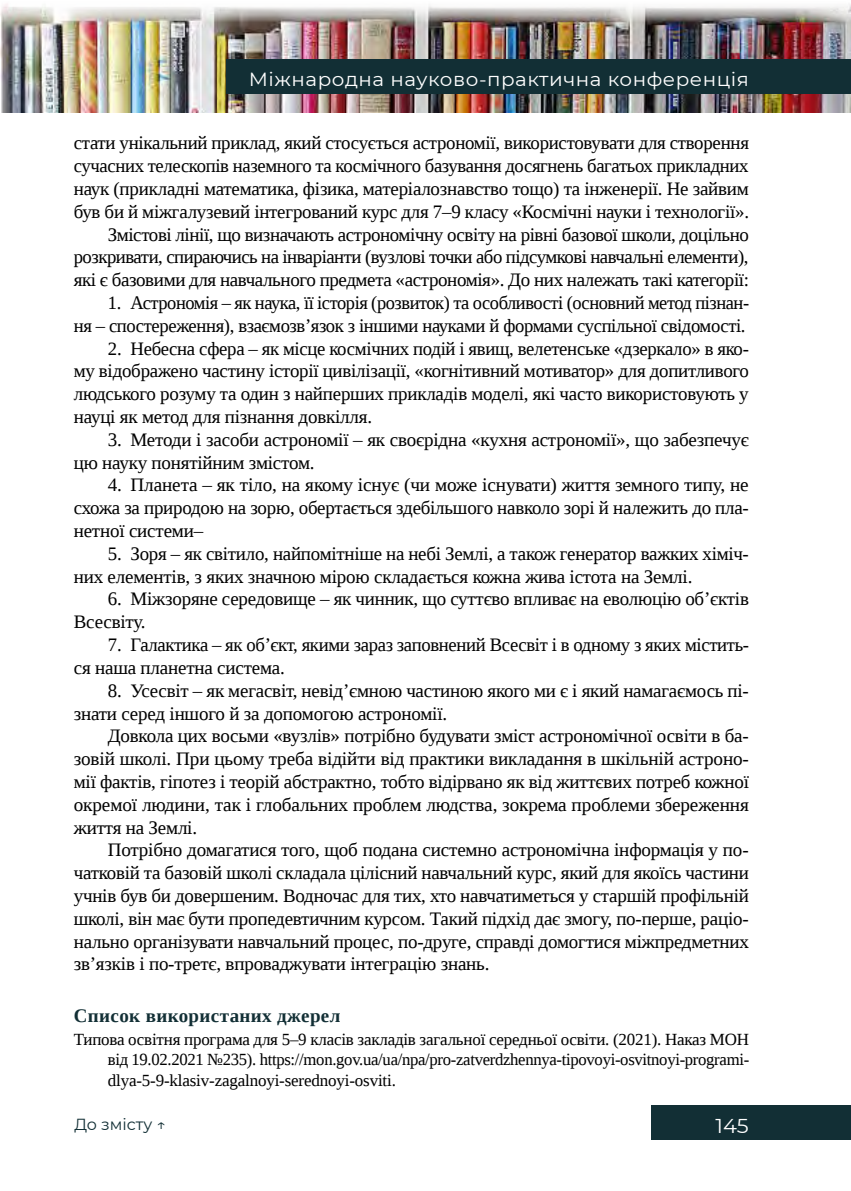
<style>
.page{position:relative;width:851px;height:1191px;background:#fff}
.page>*{position:absolute;margin:0;border:0;box-sizing:border-box;transform-origin:0 0}
.t1{font:20px "Montserrat";color:#fff;scale:1.05 1}
.t2{font:19px/22.8px "Liberation Serif";letter-spacing:-.015em;color:#000}
.t3{font:19px "Montserrat";letter-spacing:.025em;color:#fff;scale:1.05 1}
.t4{font:700 19px "Liberation Serif";letter-spacing:.02em;color:#122f35}
.t5{font:17px/20.4px "Liberation Serif";letter-spacing:-.01em;color:#000;text-align:justify}
.t6{font:16px "Montserrat";color:#122f35}
</style>
<div class="page">
<img style="left:0;top:4px;width:850px;height:109px">
<div style="left:227px;top:60px;width:623px;height:34px;background:#122f35"></div>
<div style="left:651px;top:1106px;width:199px;height:34px;background:#122f35"></div>
<p class="t3" style="left:249px;top:66px;width:477px">Міжнародна науково-практична конференція</p>
<p class="t2" style="left:74px;top:131px;width:676px;text-align:right">стати унікальний приклад, який стосується астрономії, використовувати для створення сучасних телескопів наземного та космічного базування досягнень багатьох прикладних наук (прикладні математика, фізика, матеріалознавство тощо) та інженерії. Не зайвим був би й міжгалузевий інтегрований курс для 7–9 класу «Космічні науки і технології».<br>Змістові лінії, що визначають астрономічну освіту на рівні базової школи, доцільно розкривати, спираючись на інваріанти (вузлові точки або підсумкові навчальні елементи), які є базовими для навчального предмета «астрономія». До них належать такі категорії:</p>
<p class="t2" style="left:74px;top:291px;width:676px;text-align:right">1. Астрономія – як наука, її історія (розвиток) та особливості (основний метод пізнан-<br>ня – спостереження), взаємозв’язок з іншими науками й формами суспільної свідомості.</p>
<p class="t2" style="left:74px;top:337px;width:676px;text-align:justify;text-indent:34px">2. Небесна сфера – як місце космічних подій і явищ, велетенське «дзеркало» в яко&shy;му відображено частину історії цивілізації, «когнітивний мотиватор» для допитливого людського розуму та один з найперших прикладів моделі, які часто використовують у науці як метод для пізнання довкілля.</p>
<p class="t2" style="left:74px;top:428px;width:676px;text-indent:34px">3. Методи і засоби астрономії – як своєрідна «кухня астрономії», що забезпечує цю науку понятійним змістом.</p>
<p class="t2" style="left:74px;top:473px;width:676px;text-align:justify;text-indent:34px">4. Планета – як тіло, на якому існує (чи може існувати) життя земного типу, не схожа за природою на зорю, обертається здебільшого навколо зорі й належить до пла&shy;нетної системи–</p>
<p class="t2" style="left:74px;top:542px;width:676px;text-indent:34px">5. Зоря – як світило, найпомітніше на небі Землі, а також генератор важких хіміч&shy;них елементів, з яких значною мірою складається кожна жива істота на Землі.</p>
<p class="t2" style="left:74px;top:587px;width:676px;text-indent:34px">6. Міжзоряне середовище – як чинник, що суттєво впливає на еволюцію об’єктів<br>Всесвіту.</p>
<p class="t2" style="left:74px;top:633px;width:676px;text-indent:34px">7. Галактика – як об’єкт, якими зараз заповнений Всесвіт і в одному з яких містить&shy;ся наша планетна система.</p>
<p class="t2" style="left:74px;top:679px;width:676px;text-indent:34px">8. Усесвіт – як мегасвіт, невід’ємною частиною якого ми є і який намагаємось пі&shy;знати серед іншого й за допомогою астрономії.</p>
<p class="t2" style="left:74px;top:724px;width:676px;text-align:justify;text-indent:34px">Довкола цих восьми «вузлів» потрібно будувати зміст астрономічної освіти в ба&shy;зовій школі. При цьому треба відійти від практики викладання в шкільній астроно&shy;мії фактів, гіпотез і теорій абстрактно, тобто відірвано як від життєвих потреб кожної окремої людини, так і глобальних проблем людства, зокрема проблеми збереження життя на Землі.</p>
<p class="t2" style="left:74px;top:838px;width:676px;text-align:justify;text-indent:34px">Потрібно домагатися того, щоб подана системно астрономічна інформація у по&shy;чатковій та базовій школі складала цілісний навчальний курс, який для якоїсь частини учнів був би довершеним. Водночас для тих, хто навчатиметься у старшій профільній школі, він має бути пропедевтичним курсом. Такий підхід дає змогу, по-перше, раціо&shy;нально організувати навчальний процес, по-друге, справді домогтися міжпредметних зв’язків і по-третє, впроваджувати інтеграцію знань.</p>
<p class="t4" style="left:74px;top:1002px;width:268px">Список використаних джерел</p>
<p class="t5" style="left:108px;top:1028px;width:642px;text-indent:-34px">Типова освітня програма для 5–9 класів закладів загальної середньої освіти. (2021). Наказ МОН від 19.02.2021 №235). https://mon.gov.ua/ua/npa/pro-zatverdzhennya-tipovoyi-osvitnoyi-programi&shy;dlya-5-9-klasiv-zagalnoyi-serednoyi-osviti.</p>
<p class="t6" style="left:74px;top:1113px;width:93px">До змісту ↑</p>
<p class="t1" style="left:715px;top:1111px;width:33px">145</p>
</div>
